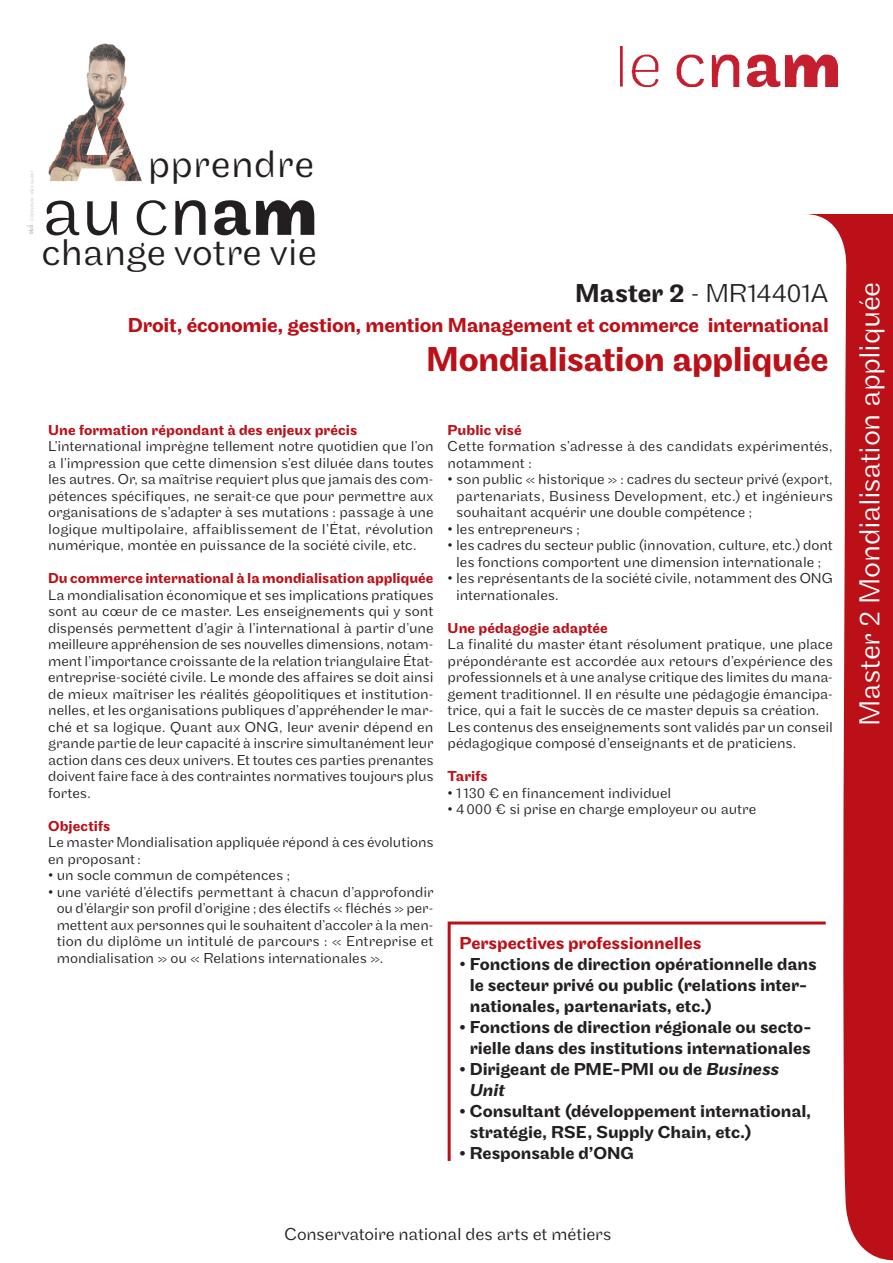
<style>
.page{position:relative;width:893px;height:1263px;background:#fff}
.page>*{position:absolute;margin:0;border:0;box-sizing:border-box;transform-origin:0 0}
.t1{font:300 72.9px "Maple";color:#231f20}
.t2{font:300 39.9px "Maple";letter-spacing:.015em;color:#231f20}
.t3{font:300 38.7px "Maple";color:#231f20}
.en_tete{font:500 36px "Maple";letter-spacing:-.02em;color:#bb1018}
.t4{font:300 30px "Maple";letter-spacing:-.015em;color:#fff}
.en_tete-2{font:300 27px "Maple";letter-spacing:-.005em;color:#231f20}
.en_tete-3{font:500 21px "Maple";letter-spacing:-.015em;color:#bb1018}
.t5{font:500 18px/21px "Maple";letter-spacing:-.005em;color:#231f20}
.Texte_courant{font:300 18px "Maple";letter-spacing:-.01em;color:#231f20}
.t6{font:500 18px "Maple";letter-spacing:-.005em;color:#bb1018}
.texte{font:300 15px/16.5px "Maple";color:#231f20;text-align:justify}
.Texte_courant-2{font:500 15px "Maple";color:#bb1018}
.texte-2{font:500 15px "Maple";letter-spacing:.005em;color:#bb1018}
.t7{font:4.5px "Myriad Pro";color:#c7c8ca}
.s1{font-weight:500}
.s2{font-weight:400}
.s3{font-style:italic}
</style>
<div class="page">
<svg style="left:447px;top:921px;width:357px;height:240px"></svg>
<svg style="left:804px;top:214px;width:89px;height:1047px;fill:#bb1018"></svg>
<img style="left:621px;top:47px;width:217px;height:40px">
<div style="left:0;top:282px;width:829px;height:90px;background:#fff"></div>
<svg style="left:137px;top:200px;width:30px;height:35px"></svg>
<svg style="left:175px;top:200px;width:31px;height:35px"></svg>
<svg style="left:256px;top:200px;width:58px;height:35px"></svg>
<svg style="left:214px;top:200px;width:36px;height:35px"></svg>
<img style="left:48px;top:43px;width:94px;height:139px">
<svg style="left:27px;top:225px;width:7px;height:9px"></svg>
<p class="t7" style="left:29px;top:224px;width:54px;rotate:-90deg">- Crédit photo : Marc Guéret</p>
<p class="t1" style="left:41px;top:169px;width:83px">au</p>
<p class="t2" style="left:148px;top:142px;width:168px">pprendre</p>
<p class="t3" style="left:41px;top:231px;width:277px">change votre vie</p>
<p class="en_tete-2" style="left:575px;top:278px;width:255px"><span class="s1">Master 2</span> - MR14401A</p>
<p class="en_tete-3" style="left:128px;top:313px;width:703px">Droit, économie, gestion, mention Management et commerce international</p>
<p class="en_tete" style="left:426px;top:338px;width:404px">Mondialisation appliquée</p>
<p class="Texte_courant-2" style="left:48px;top:421px;width:311px">Une formation répondant à des enjeux précis</p>
<p class="texte" style="left:48px;top:438px;width:387px">L’international imprègne tellement notre quotidien que l’on a l’impression que cette dimension s’est diluée dans toutes les autres. Or, sa maîtrise requiert plus que jamais des com&shy;pétences spécifiques, ne serait-ce que pour permettre aux organisations de s’adapter à ses mutations : passage à une logique multipolaire, affaiblissement de l’État, révolution numérique, montée en puissance de la société civile, etc.</p>
<p class="Texte_courant-2" style="left:48px;top:570px;width:387px">Du commerce international à la mondialisation appliquée</p>
<p class="texte" style="left:48px;top:587px;width:387px">La mondialisation économique et ses implications pratiques sont au cœur de ce master. Les enseignements qui y sont dispensés permettent d’agir à l’international à partir d’une meilleure appréhension de ses nouvelles dimensions, notam&shy;ment l’importance croissante de la relation triangulaire État&shy;entreprise-société civile. Le monde des affaires se doit ainsi de mieux maîtriser les réalités géopolitiques et institution&shy;nelles, et les organisations publiques d’appréhender le mar&shy;ché et sa logique. Quant aux ONG, leur avenir dépend en grande partie de leur capacité à inscrire simultanément leur action dans ces deux univers. Et toutes ces parties prenantes doivent faire face à des contraintes normatives toujours plus fortes.</p>
<p class="texte-2" style="left:48px;top:817px;width:64px">Objectifs</p>
<p class="texte" style="left:48px;top:834px;width:387px">Le master Mondialisation appliquée répond à ces évolutions en proposant:</p>
<p class="texte" style="left:48px;top:867px;width:244px">• un socle commun de compétences ;</p>
<p class="texte" style="left:57px;top:884px;width:378px;text-indent:-9px">• une variété d’électifs permettant à chacun d’approfondir ou d’élargir son profil d’origine ; des électifs « fléchés » per&shy;mettent aux personnes qui le souhaitent d’accoler à la men&shy;tion du diplôme un intitulé de parcours : « Entreprise et mondialisation » ou « Relations internationales ».</p>
<p class="texte-2" style="left:448px;top:421px;width:76px">Public visé</p>
<p class="texte" style="left:448px;top:438px;width:387px">Cette formation s’adresse à des candidats expérimentés, notamment :</p>
<p class="texte" style="left:456px;top:471px;width:378px;text-indent:-9px">• son public « historique » : cadres du secteur privé (export, partenariats, Business Development, etc.) et ingénieurs souhaitant acquérir une double compétence ;</p>
<p class="texte" style="left:448px;top:521px;width:134px">• les entrepreneurs ;</p>
<p class="texte" style="left:448px;top:537px;width:387px;text-align:center">• les cadres du secteur public (innovation, culture, etc.) dont les fonctions comportent une dimension internationale ;</p>
<p class="texte" style="left:456px;top:570px;width:378px;text-indent:-9px">• les représentants de la société civile, notamment des ONG internationales.</p>
<p class="texte-2" style="left:448px;top:619px;width:162px">Une pédagogie adaptée</p>
<p class="texte" style="left:448px;top:636px;width:387px">La finalité du master étant résolument pratique, une place prépondérante est accordée aux retours d’expérience des professionnels et à une analyse critique des limites du mana&shy;gement traditionnel. Il en résulte une pédagogie émancipa&shy;trice, qui a fait le succès de ce master depuis sa création.</p>
<p class="texte" style="left:448px;top:719px;width:387px">Les contenus des enseignements sont validés par un conseil pédagogique composé d’enseignants et de praticiens.</p>
<p class="texte-2" style="left:448px;top:768px;width:42px">Tarifs</p>
<p class="texte" style="left:448px;top:785px;width:225px">• 1130 € en financement individuel</p>
<p class="texte" style="left:448px;top:801px;width:310px">• 4000 € si prise en charge employeur ou autre</p>
<p class="t6" style="left:460px;top:932px;width:243px">Perspectives professionnelles</p>
<p class="t5" style="left:470px;top:954px;width:348px;text-indent:-10px"><span class="s2">•</span> Fonctions de direction opérationnelle dans le secteur privé ou public (relations inter&shy;nationales, partenariats, etc.)</p>
<p class="t5" style="left:460px;top:1017px;width:353px;text-align:center">• Fonctions de direction régionale ou secto&shy;rielle dans des institutions internationales</p>
<p class="t5" style="left:470px;top:1059px;width:311px;text-indent:-10px">• Dirigeant de PME-PMI ou de <span class="s3">Business<br>Unit</span></p>
<p class="t5" style="left:470px;top:1101px;width:343px;text-indent:-10px">• Consultant (développement international, stratégie, RSE, Supply Chain, etc.)</p>
<p class="t5" style="left:460px;top:1143px;width:176px">• Responsable d’ONG</p>
<p class="Texte_courant" style="left:284px;top:1224px;width:329px">Conservatoire national des arts et métiers</p>
<p class="t4" style="left:852px;top:726px;width:446px;rotate:-90deg">Master 2 Mondialisation appliquée</p>
</div>
